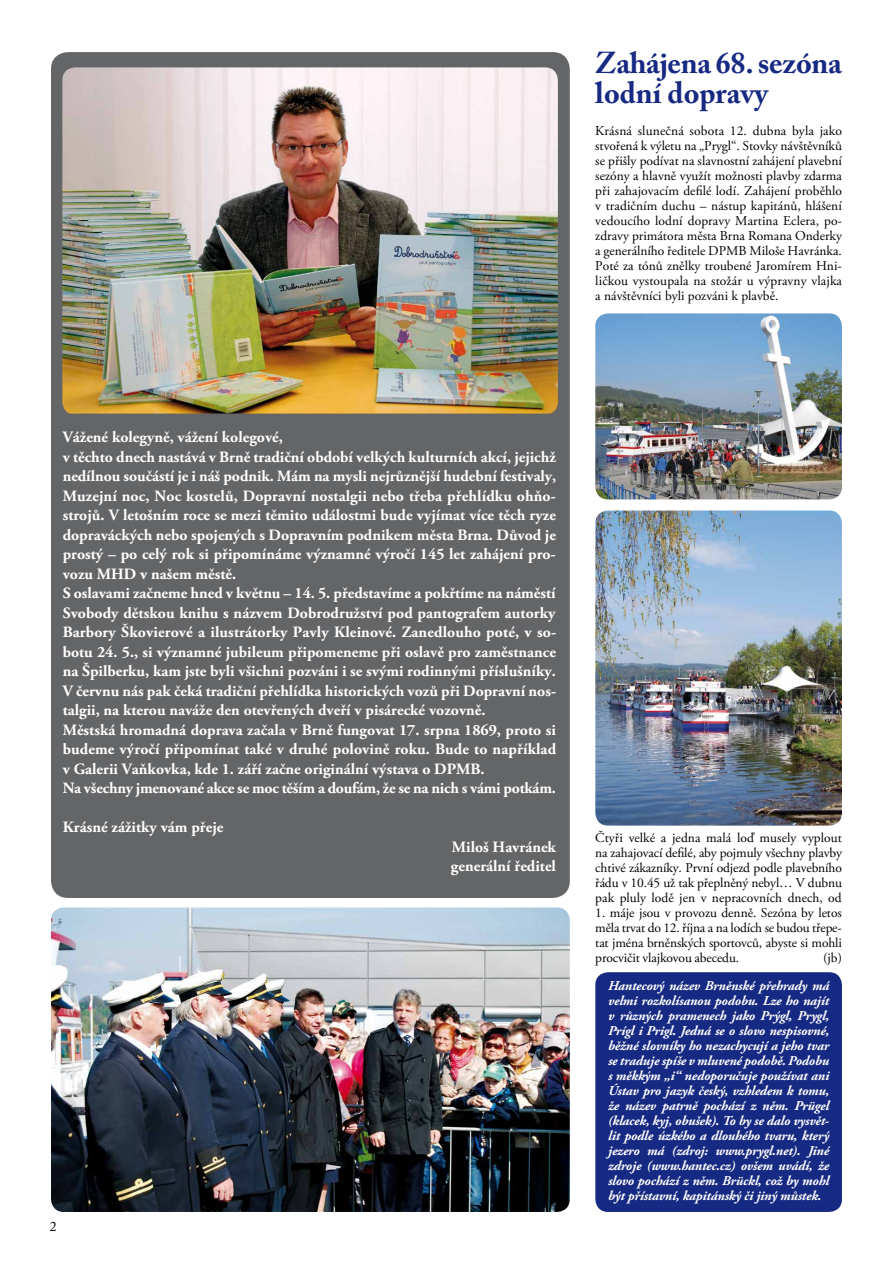
<style>
.page{position:relative;width:893px;height:1263px;background:#fff}
.page>*{position:absolute;margin:0;border:0;box-sizing:border-box;transform-origin:0 0}
.t1{font:700 30px/30px "Adobe Caslon Pro";color:#162983}
.t2{font:700 15.75px/19.5px "Adobe Garamond Pro";color:#fff}
.t3{font:13.5px/15px "Adobe Garamond Pro";color:#000;text-align:justify}
.t4{font:italic 700 13.5px/15px "Adobe Garamond Pro";letter-spacing:-.01em;color:#fff;text-align:justify}
.t5{font:13.5px "Adobe Caslon Pro";color:#000}
</style>
<div class="page">
<div style="left:51px;top:52px;width:519px;height:846px;background:#646567;border-radius:17px"></div>
<img style="left:595px;top:313px;width:247px;height:186px">
<img style="left:595px;top:510px;width:247px;height:316px">
<div style="left:595px;top:972px;width:247px;height:240px;background:#162983;border-radius:13px"></div>
<img style="left:51px;top:907px;width:519px;height:305px">
<img style="left:62px;top:67px;width:496px;height:347px">
<h1 class="t1" style="left:595px;top:48px;width:248px">Zahájena 68. sezóna lodní dopravy</h1>
<p class="t3" style="left:595px;top:124px;width:248px">Krásná slunečná sobota 12. dubna byla jako stvořená k výletu na „Prygl“. Stovky návštěvníků se přišly podívat na slavnostní zahájení plavební sezóny a hlavně využít možnosti plavby zdarma při zahajovacím defilé lodí. Zahájení proběhlo v tradičním duchu – nástup kapitánů, hlášení vedoucího lodní dopravy Martina Eclera, po&shy;zdravy primátora města Brna Romana Onderky a generálního ředitele DPMB Miloše Havránka.<br>Poté za tónů znělky troubené Jaromírem Hni&shy;ličkou vystoupala na stožár u výpravny vlajka a návštěvníci byli pozváni k plavbě.</p>
<p class="t2" style="left:63px;top:428px;width:495px">Vážené kolegyně, vážení kolegové,<br>v těchto dnech nastává v Brně tradiční období velkých kulturních akcí, jejichž nedílnou součástí je i náš podnik. Mám na mysli nejrůznější hudební festivaly, Muzejní noc, Noc kostelů, Dopravní nostalgii nebo třeba přehlídku ohňo&shy;strojů. V letošním roce se mezi těmito událostmi bude vyjímat více těch ryze dopraváckých nebo spojených s Dopravním podnikem města Brna. Důvod je prostý – po celý rok si připomínáme významné výročí 145 let zahájení pro&shy;vozu MHD v našem městě.<br>S oslavami začneme hned v květnu – 14. 5. představíme a pokřtíme na náměstí Svobody dětskou knihu s názvem Dobrodružství pod pantografem autorky Barbory Škovierové a ilustrátorky Pavly Kleinové. Zanedlouho poté, v so&shy;botu 24. 5., si významné jubileum připomeneme při oslavě pro zaměstnance na Špilberku, kam jste byli všichni pozváni i se svými rodinnými příslušníky.<br>V červnu nás pak čeká tradiční přehlídka historických vozů při Dopravní nos&shy;talgii, na kterou naváže den otevřených dveří v pisárecké vozovně.<br>Městská hromadná doprava začala v Brně fungovat 17. srpna 1869, proto si budeme výročí připomínat také v druhé polovině roku. Bude to například v Galerii Vaňkovka, kde 1. září začne originální výstava o DPMB.<br>Na všechny jmenované akce se moc těším a doufám, že se na nich s vámi potkám.</p>
<p class="t2" style="left:63px;top:818px;width:162px">Krásné zážitky vám přeje</p>
<p class="t2" style="left:451px;top:837px;width:107px">Miloš Havránek generální ředitel</p>
<p class="t5" style="left:50px;top:1219px;width:8px">2</p>
<p class="t3" style="left:595px;top:830px;width:248px">Čtyři velké a jedna malá loď musely vyplout na zahajovací defilé, aby pojmuly všechny plavby chtivé zákazníky. První odjezd podle plavebního řádu v 10.45 už tak přeplněný nebyl… V dubnu pak pluly lodě jen v nepracovních dnech, od</p>
<p class="t3" style="left:595px;top:905px;width:248px">1. máje jsou v provozu denně. Sezóna by letos měla trvat do 12. října a na lodích se budou třepe&shy;tat jména brněnských sportovců, abyste si mohli procvičit vlajkovou abecedu.</p>
<p class="t3" style="left:823px;top:950px;width:20px">(jb)</p>
<p class="t4" style="left:608px;top:979px;width:223px">Hantecový název Brněnské přehrady má velmi rozkolísanou podobu. Lze ho najít v různých pramenech jako Prýgl, Prygl, Prígl i Prigl. Jedná se o slovo nespisovné, běžné slovníky ho nezachycují a jeho tvar se traduje spíše v mluvené podobě. Podobu s měkkým „i“ nedoporučuje používat ani Ústav pro jazyk český, vzhledem k tomu, že název patrně pochází z něm. Prügel (klacek, kyj, obušek). To by se dalo vysvět&shy;lit podle úzkého a dlouhého tvaru, který jezero má (zdroj: www.prygl.net). Jiné zdroje (www.hantec.cz) ovšem uvádí, že slovo pochází z něm. Brückl, což by mohl být přístavní, kapitánský či jiný můstek.</p>
</div>
